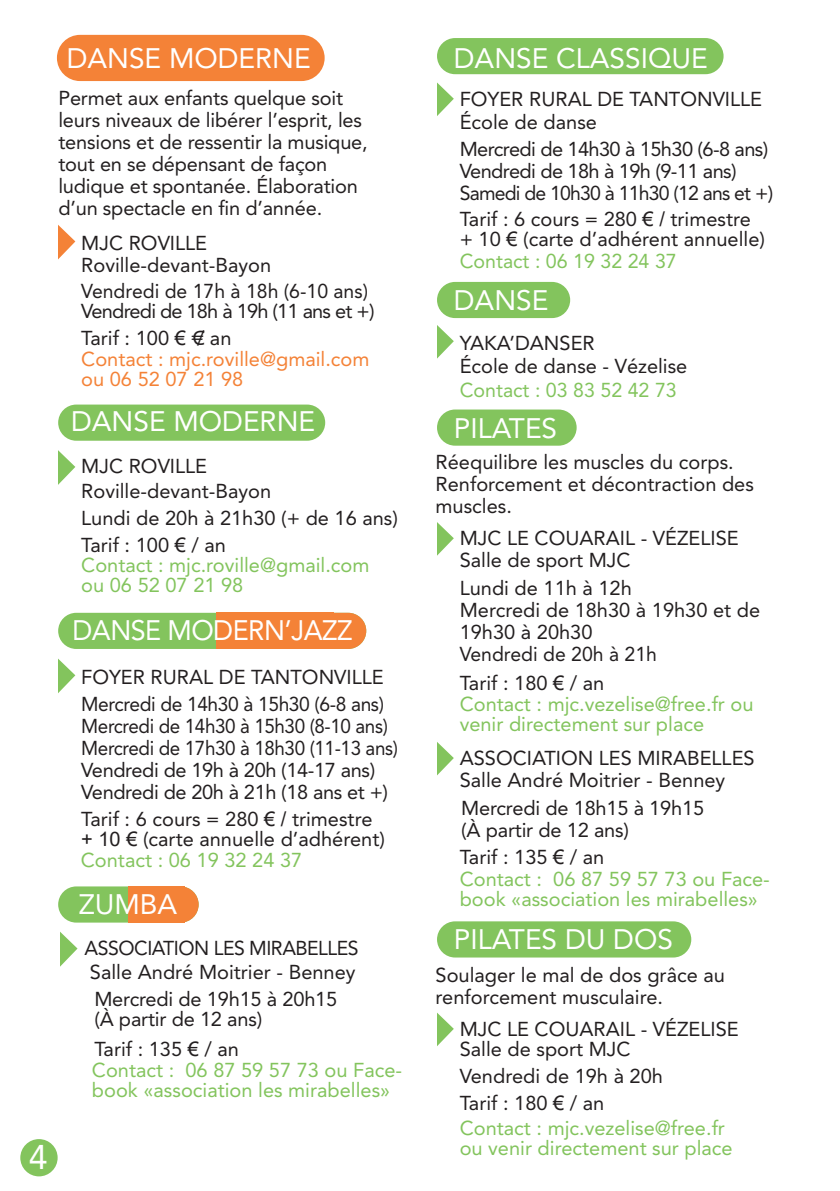
<style>
.page{position:relative;width:840px;height:1191px;background:#fff}
.page>*{position:absolute;margin:0;border:0;box-sizing:border-box;transform-origin:0 0}
.t1{font:34px "Avenir";color:#fff}
.t2{font:28px "Avenir";color:#fff}
.t3{font:28px "Avenir";letter-spacing:-.02em;color:#fff;scale:.96 1}
.t4{font:20px/22px "Avenir";color:#231f20}
.t5{font:20px/20px "Avenir";color:#83c45d}
.t6{font:20px/22px "Avenir";letter-spacing:-.02em;color:#231f20;scale:.96 1}
.t7{font:20px/22px "Avenir";letter-spacing:-.03em;color:#231f20}
.t8{font:20px/20px "Avenir";letter-spacing:-.04em;color:#231f20}
.t9{font:20px/20px "Avenir";color:#f48237}
.t10{font:20px "Avenir";letter-spacing:-.025em;color:#231f20}
.s1{font-family:"Arial"}
</style>
<div class="page">
<div style="left:57px;top:35px;width:267px;height:46px;background:#f48237;border-radius:23px"></div>
<div style="left:58px;top:404px;width:267px;height:37px;background:#83c45d;border-radius:18px"></div>
<div style="left:58px;top:613px;width:308px;height:36px;background:#83c45d;border-radius:18px"></div>
<div style="left:58px;top:886px;width:140px;height:36px;background:#83c45d;border-radius:18px"></div>
<div style="left:158px;top:886px;width:40px;height:36px;background:#f48237;border-radius:18px"></div>
<div style="left:128px;top:886px;width:44px;height:36px;background:#f48237"></div>
<div style="left:437px;top:38px;width:286px;height:36px;background:#83c45d;border-radius:18px"></div>
<div style="left:437px;top:282px;width:133px;height:36px;background:#83c45d;border-radius:18px"></div>
<div style="left:437px;top:409px;width:139px;height:37px;background:#83c45d;border-radius:18px"></div>
<div style="left:437px;top:921px;width:254px;height:36px;background:#83c45d;border-radius:18px"></div>
<div style="left:287px;top:613px;width:79px;height:36px;background:#f48237;border-radius:18px"></div>
<div style="left:216px;top:613px;width:85px;height:36px;background:#f48237"></div>
<svg style="left:58px;top:225px;width:17px;height:35px"></svg>
<svg style="left:58px;top:450px;width:17px;height:35px"></svg>
<svg style="left:58px;top:658px;width:17px;height:35px"></svg>
<svg style="left:437px;top:82px;width:16px;height:34px"></svg>
<svg style="left:437px;top:325px;width:16px;height:34px"></svg>
<svg style="left:437px;top:522px;width:16px;height:34px"></svg>
<svg style="left:437px;top:742px;width:16px;height:34px"></svg>
<svg style="left:437px;top:1012px;width:16px;height:34px"></svg>
<svg style="left:60px;top:931px;width:17px;height:35px"></svg>
<div style="left:20px;top:1139px;width:38px;height:37px;background:#83c45d;border-radius:50%"></div>
<h2 class="t2" style="left:67px;top:42px;width:245px">DANSE MODERNE</h2>
<p class="t4" style="left:58px;top:87px;width:311px">Permet aux enfants quelque soit leurs niveaux de libérer l’esprit, les tensions et de ressentir la musique, tout en se dépensant de façon ludique et spontanée. Élaboration d’un spectacle en fin d’année.</p>
<p class="t4" style="left:81px;top:232px;width:127px">MJC ROVILLE</p>
<p class="t4" style="left:81px;top:254px;width:191px">Roville-devant-Bayon</p>
<p class="t8" style="left:81px;top:281px;width:294px">Vendredi de 17h à 18h (6-10 ans)<br>Vendredi de 18h à 19h (11 ans et +)</p>
<p class="t4" style="left:81px;top:327px;width:152px">Tarif : 100 <span class="s1">€</span> €/ an</p>
<p class="t9" style="left:81px;top:349px;width:289px">Contact : mjc.roville@gmail.com ou 06 52 07 21 98</p>
<h2 class="t2" style="left:71px;top:405px;width:245px">DANSE MODERNE</h2>
<p class="t4" style="left:81px;top:455px;width:127px">MJC ROVILLE</p>
<p class="t4" style="left:81px;top:480px;width:191px">Roville-devant-Bayon</p>
<p class="t4" style="left:81px;top:507px;width:318px">Lundi de 20h à 21h30 (+ de 16 ans)</p>
<p class="t4" style="left:81px;top:534px;width:146px">Tarif : 100 <span class="s1">€</span> / an</p>
<p class="t5" style="left:81px;top:555px;width:289px">Contact : mjc.roville@gmail.com ou 06 52 07 21 98</p>
<h2 class="t3" style="left:72px;top:614px;width:293px">DANSE MODERN’JAZZ</h2>
<p class="t4" style="left:81px;top:666px;width:303px">FOYER RURAL DE TANTONVILLE</p>
<p class="t6" style="left:81px;top:693px;width:331px">Mercredi de 14h30 à 15h30 (6-8 ans)<br>Mercredi de 14h30 à 15h30 (8-10 ans)<br>Mercredi de 17h30 à 18h30 (11-13 ans)<br>Vendredi de 19h à 20h (14-17 ans)<br>Vendredi de 20h à 21h (18 ans et +)</p>
<p class="t4" style="left:81px;top:809px;width:305px;line-height:20px">Tarif : 6 cours = 280 <span class="s1">€ /</span> trimestre <span class="s1">+ 10 €</span> (carte annuelle d’adhérent)</p>
<p class="t5" style="left:81px;top:850px;width:223px">Contact : 06 19 32 24 37</p>
<h2 class="t2" style="left:79px;top:888px;width:100px">ZUMBA</h2>
<p class="t10" style="left:85px;top:936px;width:275px">ASSOCIATION LES MIRABELLES</p>
<p class="t4" style="left:90px;top:959px;width:267px;line-height:27px">Salle André Moitrier - Benney<br>Mercredi de 19h15 à 20h15</p>
<p class="t4" style="left:94px;top:1004px;width:169px;line-height:29.4px">(À partir de 12 ans)<br>Tarif : 135 <span class="s1">€</span> / an</p>
<p class="t5" style="left:92px;top:1059px;width:311px">Contact : 06 87 59 57 73 ou Face&shy;book «association les mirabelles»</p>
<h1 class="t1" style="left:29px;top:1137px;width:20px">4</h1>
<h2 class="t2" style="left:453px;top:42px;width:255px">DANSE CLASSIQUE</h2>
<p class="t4" style="left:459px;top:88px;width:303px">FOYER RURAL DE TANTONVILLE</p>
<p class="t4" style="left:459px;top:111px;width:139px">École de danse</p>
<p class="t7" style="left:459px;top:138px;width:315px">Mercredi de 14h30 à 15h30 (6-8 ans)<br>Vendredi de 18h à 19h (9-11 ans)<br>Samedi de 10h30 à 11h30 (12 ans et +)</p>
<p class="t4" style="left:459px;top:209px;width:306px;line-height:20px">Tarif : 6 cours = 280 <span class="s1">€ /</span> trimestre + 10 <span class="s1">€</span> (carte d’adhérent annuelle)</p>
<p class="t5" style="left:459px;top:251px;width:218px">Contact : 06 19 32 24 37</p>
<h2 class="t2" style="left:453px;top:284px;width:96px">DANSE</h2>
<p class="t4" style="left:459px;top:332px;width:136px">YAKA’DANSER</p>
<p class="t4" style="left:459px;top:355px;width:229px">École de danse - Vézelise</p>
<p class="t5" style="left:459px;top:380px;width:218px">Contact : 03 83 52 42 73</p>
<h2 class="t2" style="left:453px;top:411px;width:105px">PILATES</h2>
<p class="t4" style="left:435px;top:451px;width:320px">Réequilibre les muscles du corps.<br>Renforcement et décontraction des muscles.</p>
<p class="t4" style="left:459px;top:527px;width:280px">MJC LE COUARAIL - VÉZELISE</p>
<p class="t4" style="left:459px;top:549px;width:172px">Salle de sport MJC</p>
<p class="t4" style="left:459px;top:577px;width:302px">Lundi de 11h à 12h<br>Mercredi de 18h30 à 19h30 et de<br>19h30 à 20h30<br>Vendredi de 20h à 21h</p>
<p class="t4" style="left:459px;top:672px;width:146px">Tarif : 180 <span class="s1">€</span> / an</p>
<p class="t5" style="left:459px;top:694px;width:295px">Contact : mjc.vezelise@free.fr ou venir directement sur place</p>
<p class="t4" style="left:459px;top:747px;width:296px">ASSOCIATION LES MIRABELLES</p>
<p class="t4" style="left:459px;top:769px;width:267px">Salle André Moitrier - Benney</p>
<p class="t4" style="left:461px;top:796px;width:244px">Mercredi de 18h15 à 19h15 (À partir de 12 ans)</p>
<p class="t4" style="left:459px;top:846px;width:146px">Tarif : 135 <span class="s1">€</span> / an</p>
<p class="t5" style="left:459px;top:869px;width:311px">Contact : 06 87 59 57 73 ou Face&shy;book «association les mirabelles»</p>
<h2 class="t2" style="left:453px;top:923px;width:220px">PILATES DU DOS</h2>
<p class="t4" style="left:435px;top:964px;width:291px">Soulager le mal de dos grâce au renforcement musculaire.</p>
<p class="t4" style="left:459px;top:1018px;width:280px">MJC LE COUARAIL - VÉZELISE</p>
<p class="t4" style="left:459px;top:1038px;width:172px">Salle de sport MJC</p>
<p class="t4" style="left:459px;top:1065px;width:205px">Vendredi de 19h à 20h</p>
<p class="t4" style="left:459px;top:1091px;width:146px">Tarif : 180 <span class="s1">€</span> / an</p>
<p class="t5" style="left:459px;top:1118px;width:274px">Contact : mjc.vezelise@free.fr ou venir directement sur place</p>
</div>
